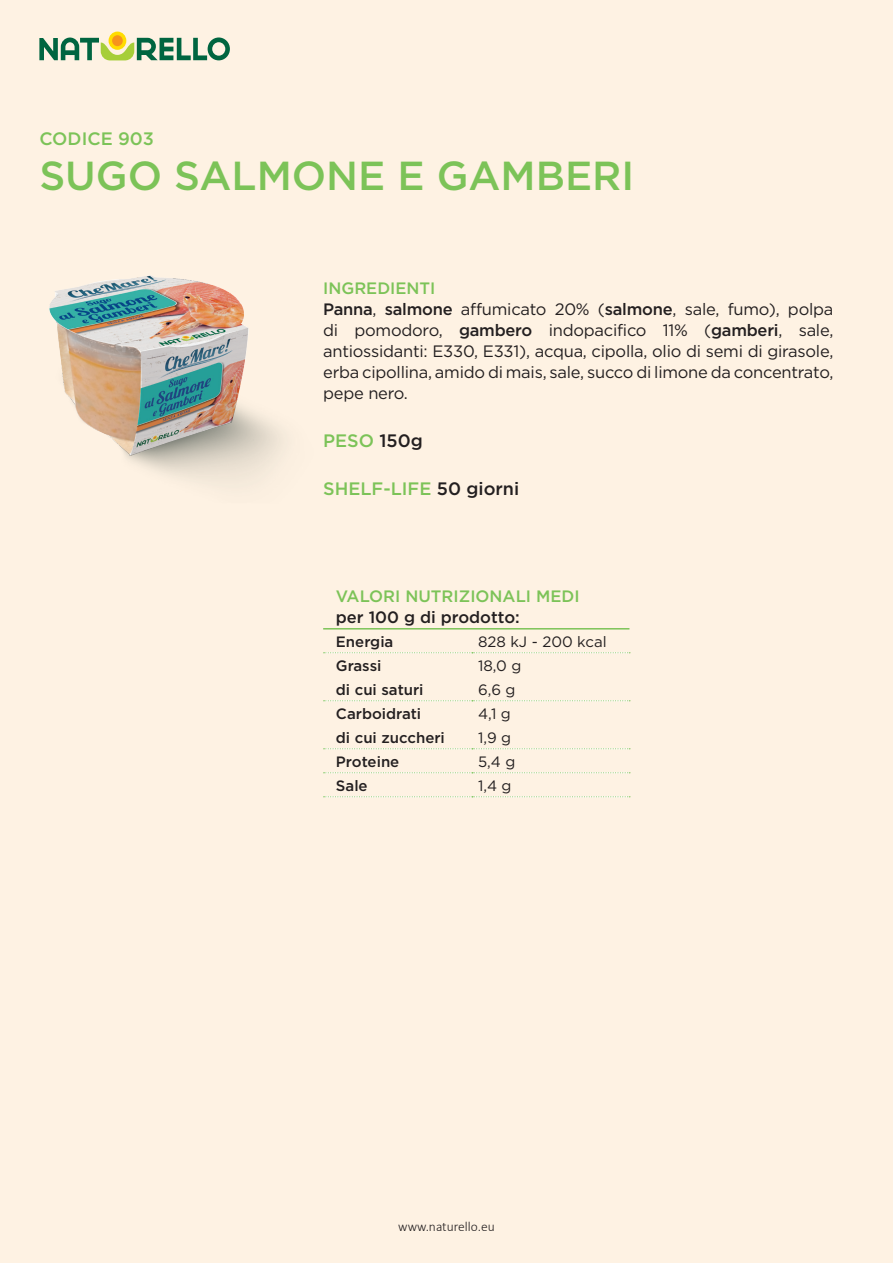
<style>
.page{position:relative;width:893px;height:1263px;background:#fef2e3}
.page>*{position:absolute;margin:0;border:0;box-sizing:border-box;transform-origin:0 0}
.t1{font:500 40.5px "Gotham";color:#7cc358}
.t2{font:500 18px "Gotham";color:#7cc358}
.t3{font:16.5px/21px "Gotham";letter-spacing:-.015em;color:#231f20}
.t4{font:500 16.5px "Gotham";color:#7cc358}
.t5{font:500 16.5px "Gotham";color:#231f20}
.t6{font:500 15px "Gotham";color:#231f20}
.t7{font:15px "Gotham";color:#231f20}
.t8{font:300 13.5px "Calibri";color:#231f20}
.s1{font-weight:500;color:#7cc358}
.s2{font-weight:500}
.s3{color:#231f20}
</style>
<div class="page">
<div style="left:109px;top:32px;width:17px;height:18px;background:#ffdc01;border-radius:50%"></div>
<svg style="left:112px;top:35px;width:11px;height:11px"></svg>
<svg style="left:39px;top:37px;width:191px;height:23px"></svg>
<img style="left:49px;top:275px;width:234px;height:206px">
<svg style="left:324px;top:652px;width:306px;height:1px"></svg>
<svg style="left:324px;top:700px;width:306px;height:1px"></svg>
<svg style="left:324px;top:748px;width:306px;height:1px"></svg>
<svg style="left:324px;top:772px;width:306px;height:1px"></svg>
<svg style="left:324px;top:796px;width:306px;height:1px"></svg>
<hr style="left:323px;top:628px;width:149px;height:1px;background:#7cc358">
<hr style="left:472px;top:628px;width:157px;height:1px;background:#7cc358">
<p class="t2" style="left:39px;top:127px;width:116px">CODICE 903</p>
<h1 class="t1" style="left:39px;top:149px;width:596px">SUGO SALMONE E GAMBERI</h1>
<p class="t3" style="left:323px;top:277px;width:512px"><span class="s1">INGREDIENTI<br></span><span class="s2">Panna</span>, <span class="s2">salmone</span> affumicato 20% (<span class="s2">salmone</span>, sale, fumo), polpa di pomodoro, <span class="s2">gambero</span> indopacifico 11% (<span class="s2">gamberi</span>, sale, antiossidanti: E330, E331), acqua, cipolla, olio di semi di girasole, erba cipollina, amido di mais, sale, succo di limone da concentrato, pepe nero.</p>
<p class="t2" style="left:323px;top:429px;width:101px">PESO <span class="s3">150g</span></p>
<p class="t2" style="left:323px;top:477px;width:198px">SHELF-LIFE <span class="s3">50 giorni</span></p>
<p class="t4" style="left:336px;top:585px;width:245px">VALORI NUTRIZIONALI MEDI</p>
<p class="t5" style="left:336px;top:606px;width:185px">per 100 g di prodotto:</p>
<p class="t6" style="left:336px;top:632px;width:59px">Energia</p>
<p class="t7" style="left:478px;top:633px;width:130px">828 kJ - 200 kcal</p>
<p class="t6" style="left:336px;top:656px;width:47px">Grassi</p>
<p class="t7" style="left:478px;top:657px;width:45px">18,0 g</p>
<p class="t6" style="left:336px;top:680px;width:89px">di cui saturi</p>
<p class="t7" style="left:478px;top:681px;width:39px">6,6 g</p>
<p class="t6" style="left:336px;top:704px;width:87px">Carboidrati</p>
<p class="t7" style="left:478px;top:705px;width:34px">4,1 g</p>
<p class="t6" style="left:336px;top:728px;width:110px">di cui zuccheri</p>
<p class="t7" style="left:478px;top:729px;width:35px">1,9 g</p>
<p class="t6" style="left:336px;top:752px;width:65px">Proteine</p>
<p class="t7" style="left:478px;top:753px;width:39px">5,4 g</p>
<p class="t6" style="left:336px;top:776px;width:33px">Sale</p>
<p class="t7" style="left:478px;top:777px;width:35px">1,4 g</p>
<p class="t8" style="left:398px;top:1220px;width:98px">www.naturello.eu</p>
</div>
